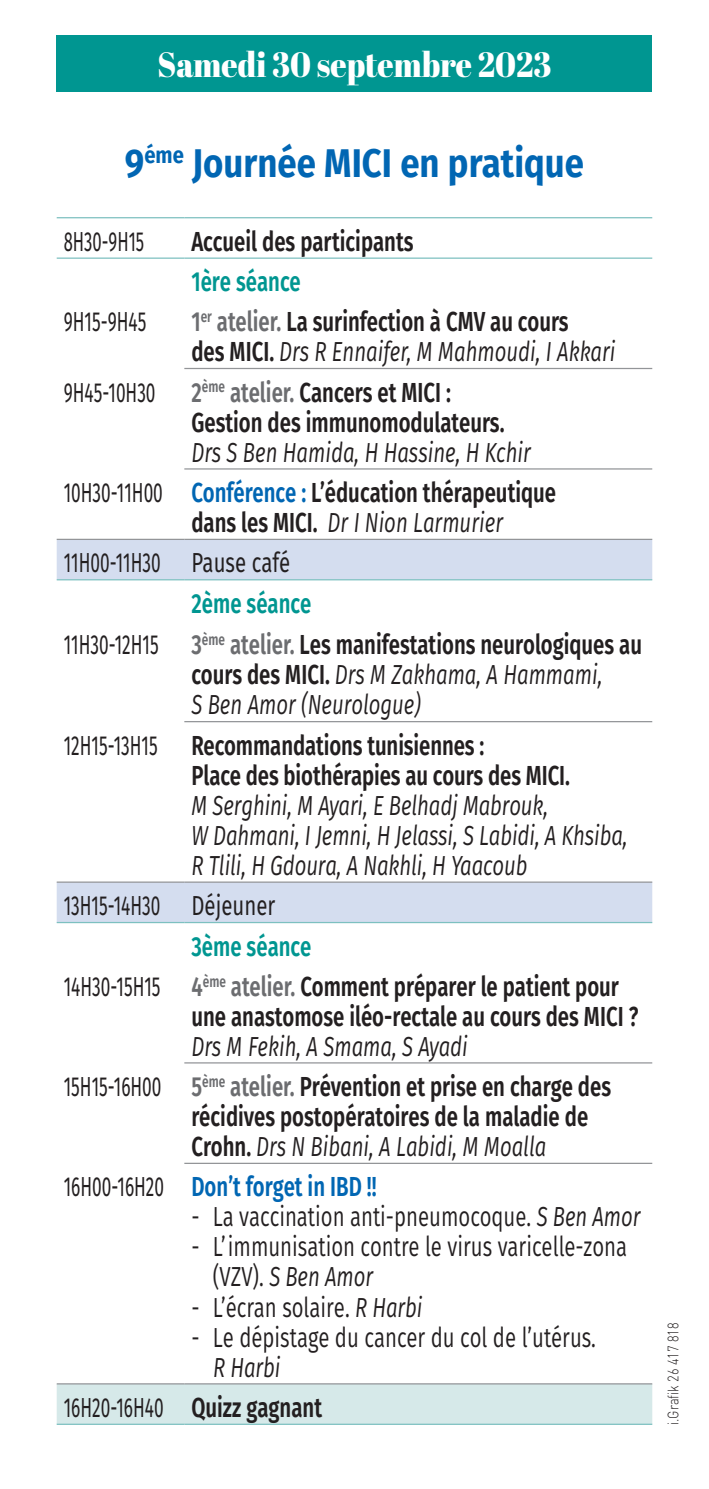
<style>
.page{position:relative;width:709px;height:1489px;background:#fff}
.page>*{position:absolute;margin:0;border:0;box-sizing:border-box;transform-origin:0 0}
.t1{font:700 40px "Fira Sans";color:#0166b3;scale:.87 1}
.t2{font:35px "Abril Fatface";color:#fff;scale:.9 1}
.t3{font:600 27.5px/30px "Fira Sans";color:#231f20;scale:.74 1}
.t4{font:italic 27.5px "Fira Sans";letter-spacing:-.005em;color:#231f20;scale:.74 1}
.t5{font:27.5px/30px "Fira Sans";color:#231f20;scale:.74 1}
.t6{font:27.5px "Fira Sans";color:#231f20;scale:.63 1}
.t7{font:600 27.5px "Fira Sans";color:#009691;scale:.74 1}
.t8{font:600 27.5px "Fira Sans";color:#0166b3;scale:.74 1}
.t9{font:27.5px "Fira Sans";color:#231f20;scale:.74 1}
.t10{font:27.5px "Fira Sans";color:#231f20;scale:.61 1}
.TEXTE_FR{font:300 15px "DIN";color:#231f20;scale:.85 1}
.s1{color:#6c6d70}
.s2{font-weight:600;font-style:normal}
.s3{color:#0166b3}
.s4{font-weight:400;font-style:italic}
.s5{font-style:italic}
</style>
<div class="page">
<div style="left:57px;top:35px;width:595px;height:57px;background:#009691"></div>
<svg style="left:57px;top:540px;width:595px;height:381px"></svg>
<div style="left:57px;top:1384px;width:595px;height:39px;background:#d6e9e9"></div>
<hr style="left:57px;top:881px;width:127px;height:1px;background:#939598">
<hr style="left:184px;top:881px;width:468px;height:1px;background:#939598">
<hr style="left:57px;top:1383px;width:127px;height:1px;background:#939598">
<hr style="left:184px;top:1383px;width:468px;height:1px;background:#939598">
<hr style="left:57px;top:538px;width:127px;height:2px;background:#939598">
<hr style="left:184px;top:538px;width:468px;height:2px;background:#939598">
<hr style="left:184px;top:721px;width:468px;height:1px;background:#939598">
<hr style="left:184px;top:368px;width:468px;height:1px;background:#939598">
<hr style="left:184px;top:468px;width:468px;height:1px;background:#939598">
<hr style="left:184px;top:1062px;width:468px;height:1px;background:#939598">
<hr style="left:184px;top:1162px;width:468px;height:1px;background:#939598">
<hr style="left:57px;top:217px;width:127px;height:1px;background:#7dc0c0">
<hr style="left:57px;top:257px;width:127px;height:2px;background:#7dc0c0">
<hr style="left:57px;top:579px;width:127px;height:1px;background:#7dc0c0">
<hr style="left:57px;top:921px;width:127px;height:2px;background:#7dc0c0">
<hr style="left:57px;top:1423px;width:127px;height:1px;background:#7dc0c0">
<hr style="left:184px;top:217px;width:468px;height:1px;background:#7dc0c0">
<hr style="left:184px;top:257px;width:468px;height:2px;background:#7dc0c0">
<hr style="left:184px;top:579px;width:468px;height:1px;background:#7dc0c0">
<hr style="left:184px;top:921px;width:468px;height:2px;background:#7dc0c0">
<hr style="left:184px;top:1423px;width:468px;height:1px;background:#7dc0c0">
<p class="t2" style="left:157px;top:40px;width:439px">Samedi 30 septembre 2023</p>
<p class="t1" style="left:125px;top:129px;width:529px">9<sup>éme</sup> Journée MICI en pratique</p>
<p class="t10" style="left:64px;top:220px;width:133px">8H30-9H15</p>
<p class="t3" style="left:191px;top:224px;width:302px">Accueil des participants</p>
<p class="t7" style="left:191px;top:259px;width:149px">1ère séance</p>
<p class="t6" style="left:64px;top:301px;width:132px">9H15-9H45</p>
<p class="t3" style="left:191px;top:305px;width:511px"><span class="s1">1</span><sup>er</sup> <span class="s1">atelier.</span> La surinfection à CMV au cours</p>
<p class="t4" style="left:191px;top:331px;width:574px"><span class="s2">des MICI.</span> Drs R Ennaifer, M Mahmoudi, I Akkari</p>
<p class="t6" style="left:64px;top:371px;width:147px">9H45-10H30</p>
<p class="t3" style="left:191px;top:375px;width:352px"><span class="s1">2</span><sup>ème</sup> <span class="s1">atelier.</span> Cancers et MICI :</p>
<p class="t3" style="left:191px;top:405px;width:425px">Gestion des immunomodulateurs.</p>
<p class="t4" style="left:191px;top:431px;width:460px">Drs S Ben Hamida, H Hassine, H Kchir</p>
<p class="t6" style="left:64px;top:471px;width:159px">10H30-11H00</p>
<p class="t3" style="left:191px;top:476px;width:494px"><span class="s3">Conférence :</span> L’éducation thérapeutique</p>
<p class="t4" style="left:191px;top:502px;width:422px"><span class="s2">dans les MICI.</span> Dr I Nion Larmurier</p>
<p class="t6" style="left:64px;top:542px;width:155px">11H00-11H30</p>
<p class="t9" style="left:191px;top:542px;width:135px">Pause café</p>
<p class="t7" style="left:191px;top:580px;width:163px">2ème séance</p>
<p class="t6" style="left:64px;top:624px;width:152px">11H30-12H15</p>
<p class="t3" style="left:191px;top:628px;width:610px"><span class="s1">3</span><sup>ème</sup> <span class="s1">atelier.</span> Les manifestations neurologiques au cours des MICI. <span class="s4">Drs M Zakhama, A Hammami,</span></p>
<p class="t4" style="left:191px;top:684px;width:312px">S Ben Amor (Neurologue)</p>
<p class="t6" style="left:64px;top:724px;width:151px">12H15-13H15</p>
<p class="t3" style="left:191px;top:728px;width:397px">Recommandations tunisiennes :</p>
<p class="t3" style="left:191px;top:758px;width:513px">Place des biothérapies au cours des MICI.</p>
<p class="t4" style="left:191px;top:784px;width:483px">M Serghini, M Ayari, E Belhadj Mabrouk,</p>
<p class="t4" style="left:191px;top:814px;width:591px">W Dahmani, I Jemni, H Jelassi, S Labidi, A Khsiba,</p>
<p class="t4" style="left:191px;top:844px;width:455px">R Tlili, H Gdoura, A Nakhli, H Yaacoub</p>
<p class="t6" style="left:64px;top:884px;width:155px">13H15-14H30</p>
<p class="t9" style="left:191px;top:884px;width:115px">Déjeuner</p>
<p class="t7" style="left:191px;top:923px;width:164px">3ème séance</p>
<p class="t6" style="left:64px;top:965px;width:155px">14H30-15H15</p>
<p class="t3" style="left:191px;top:969px;width:605px"><span class="s1">4</span><sup>ème</sup> <span class="s1">atelier.</span> Comment préparer le patient pour une anastomose iléo-rectale au cours des MICI ?<br><span class="s4">Drs M Fekih, A Smama, S Ayadi</span></p>
<p class="t6" style="left:64px;top:1065px;width:157px">15H15-16H00</p>
<p class="t3" style="left:191px;top:1069px;width:568px"><span class="s1">5</span><sup>ème</sup> <span class="s1">atelier.</span> Prévention et prise en charge des récidives postopératoires de la maladie de<br>Crohn. <span class="s4">Drs N Bibani, A Labidi, M Moalla</span></p>
<p class="t6" style="left:64px;top:1165px;width:161px">16H00-16H20</p>
<p class="t8" style="left:191px;top:1164px;width:252px">Don’t forget in IBD !!</p>
<p class="t5" style="left:191px;top:1201px;width:608px">- La vaccination anti-pneumocoque. <span class="s5">S Ben Amor</span></p>
<p class="t5" style="left:213px;top:1231px;width:561px;text-indent:-21px">- L’immunisation contre le virus varicelle-zona (VZV). <span class="s5">S Ben Amor</span></p>
<p class="t5" style="left:191px;top:1291px;width:313px">- L’écran solaire. <span class="s5">R Harbi</span></p>
<p class="t5" style="left:191px;top:1321px;width:548px">- Le dépistage du cancer du col de l’utérus.</p>
<p class="t4" style="left:213px;top:1346px;width:92px">R Harbi</p>
<p class="t6" style="left:64px;top:1386px;width:160px">16H20-16H40</p>
<p class="t3" style="left:191px;top:1390px;width:178px">Quizz gagnant</p>
<p class="TEXTE_FR" style="left:664px;top:1424px;width:122px;rotate:-90deg">i.Grafik 26 417 818</p>
</div>
